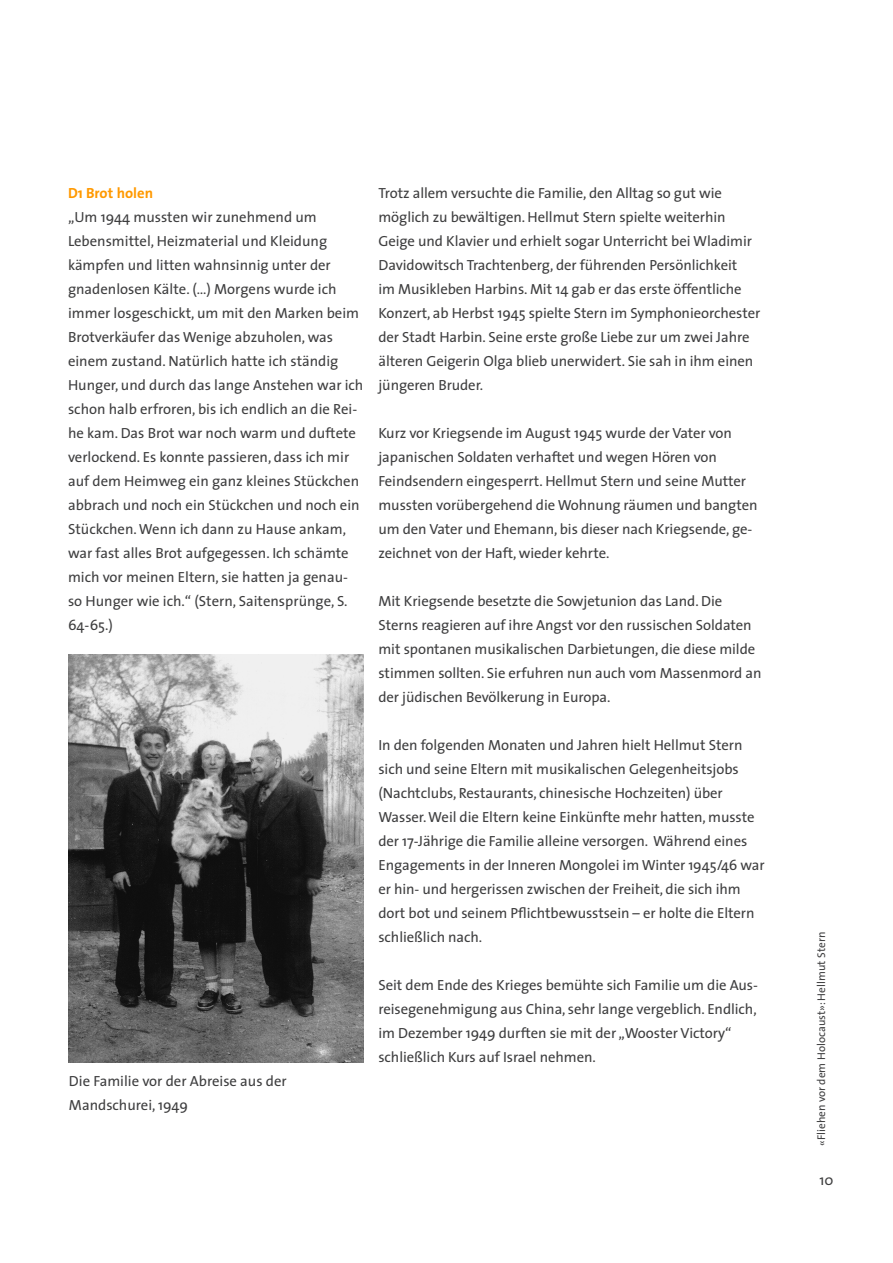
<style>
.page{position:relative;width:893px;height:1263px;background:#fff}
.page>*{position:absolute;margin:0;border:0;box-sizing:border-box;transform-origin:0 0}
.Fliesstext_normal{font:14.7px/24px "The Sans";letter-spacing:-.005em;color:#3e3e3f}
.t1{font:700 14.7px "The Sans";color:#f90}
.t2{font:11.25px "The Sans";color:#3e3e3f}
.t3{font:9.45px "Courier";color:#000}
.t4{font:9.45px "Original Garamond BT";color:#000}
</style>
<div class="page">
<svg style="left:68px;top:654px;width:296px;height:408px;background:#6b6b6b"></svg>
<p class="t1" style="left:68px;top:181px;width:87px">D1 Brot holen</p>
<p class="Fliesstext_normal" style="left:68px;top:205px;width:297px">„Um 1944 mussten wir zunehmend um Lebensmittel, Heizmaterial und Kleidung kämpfen und litten wahnsinnig unter der gnadenlosen Kälte. (…) Morgens wurde ich immer losgeschickt, um mit den Marken beim Brotverkäufer das Wenige abzuholen, was einem zustand. Natürlich hatte ich ständig Hunger, und durch das lange Anstehen war ich schon halb erfroren, bis ich endlich an die Rei&shy;he kam. Das Brot war noch warm und duftete verlockend. Es konnte passieren, dass ich mir auf dem Heimweg ein ganz kleines Stückchen abbrach und noch ein Stückchen und noch ein Stückchen. Wenn ich dann zu Hause ankam, war fast alles Brot aufgegessen. Ich schämte mich vor meinen Eltern, sie hatten ja genau&shy;so Hunger wie ich.“ (Stern, Saitensprünge, S.<br>64-65.)</p>
<p class="t3" style="left:29px;top:567px;width:325px">Stern_Saitenspruenge_5A.qxd 08.06.2007 14:54 Seite 127</p>
<p class="Fliesstext_normal" style="left:69px;top:1069px;width:219px">Die Familie vor der Abreise aus der</p>
<p class="Fliesstext_normal" style="left:69px;top:1093px;width:121px">Mandschurei, 1949</p>
<p class="t4" style="left:134px;top:1081px;width:165px">Familie Stern kurz vor der Ausreise, 1949</p>
<p class="Fliesstext_normal" style="left:378px;top:181px;width:383px">Trotz allem versuchte die Familie, den Alltag so gut wie möglich zu bewältigen. Hellmut Stern spielte weiterhin Geige und Klavier und erhielt sogar Unterricht bei Wladimir Davidowitsch Trachtenberg, der führenden Persönlichkeit<br>im Musikleben Harbins. Mit 14 gab er das erste öffentliche Konzert, ab Herbst 1945 spielte Stern im Symphonieorchester der Stadt Harbin. Seine erste große Liebe zur um zwei Jahre älteren Geigerin Olga blieb unerwidert. Sie sah in ihm einen jüngeren Bruder.</p>
<p class="Fliesstext_normal" style="left:378px;top:421px;width:381px">Kurz vor Kriegsende im August 1945 wurde der Vater von japanischen Soldaten verhaftet und wegen Hören von Feindsendern eingesperrt. Hellmut Stern und seine Mutter mussten vorübergehend die Wohnung räumen und bangten um den Vater und Ehemann, bis dieser nach Kriegsende, ge&shy;zeichnet von der Haft, wieder kehrte.</p>
<p class="Fliesstext_normal" style="left:378px;top:589px;width:385px">Mit Kriegsende besetzte die Sowjetunion das Land. Die Sterns reagieren auf ihre Angst vor den russischen Soldaten mit spontanen musikalischen Darbietungen, die diese milde stimmen sollten. Sie erfuhren nun auch vom Massenmord an der jüdischen Bevölkerung in Europa.</p>
<p class="Fliesstext_normal" style="left:378px;top:733px;width:388px">In den folgenden Monaten und Jahren hielt Hellmut Stern sich und seine Eltern mit musikalischen Gelegenheitsjobs (Nachtclubs, Restaurants, chinesische Hochzeiten) über Wasser. Weil die Eltern keine Einkünfte mehr hatten, musste der 17-Jährige die Familie alleine versorgen. Während eines Engagements in der Inneren Mongolei im Winter 1945/46 war er hin- und hergerissen zwischen der Freiheit, die sich ihm dort bot und seinem Pflichtbewusstsein – er holte die Eltern schließlich nach.</p>
<p class="Fliesstext_normal" style="left:378px;top:973px;width:381px">Seit dem Ende des Krieges bemühte sich Familie um die Aus&shy;reisegenehmigung aus China, sehr lange vergeblich. Endlich, im Dezember 1949 durften sie mit der „Wooster Victory“ schließlich Kurs auf Israel nehmen.</p>
<p class="t2" style="left:812px;top:1146px;width:216px;rotate:-90deg">«Fliehen vor dem Holocaust»: Hellmut Stern</p>
<p class="Fliesstext_normal" style="left:820px;top:1168px;width:15px">10</p>
</div>
